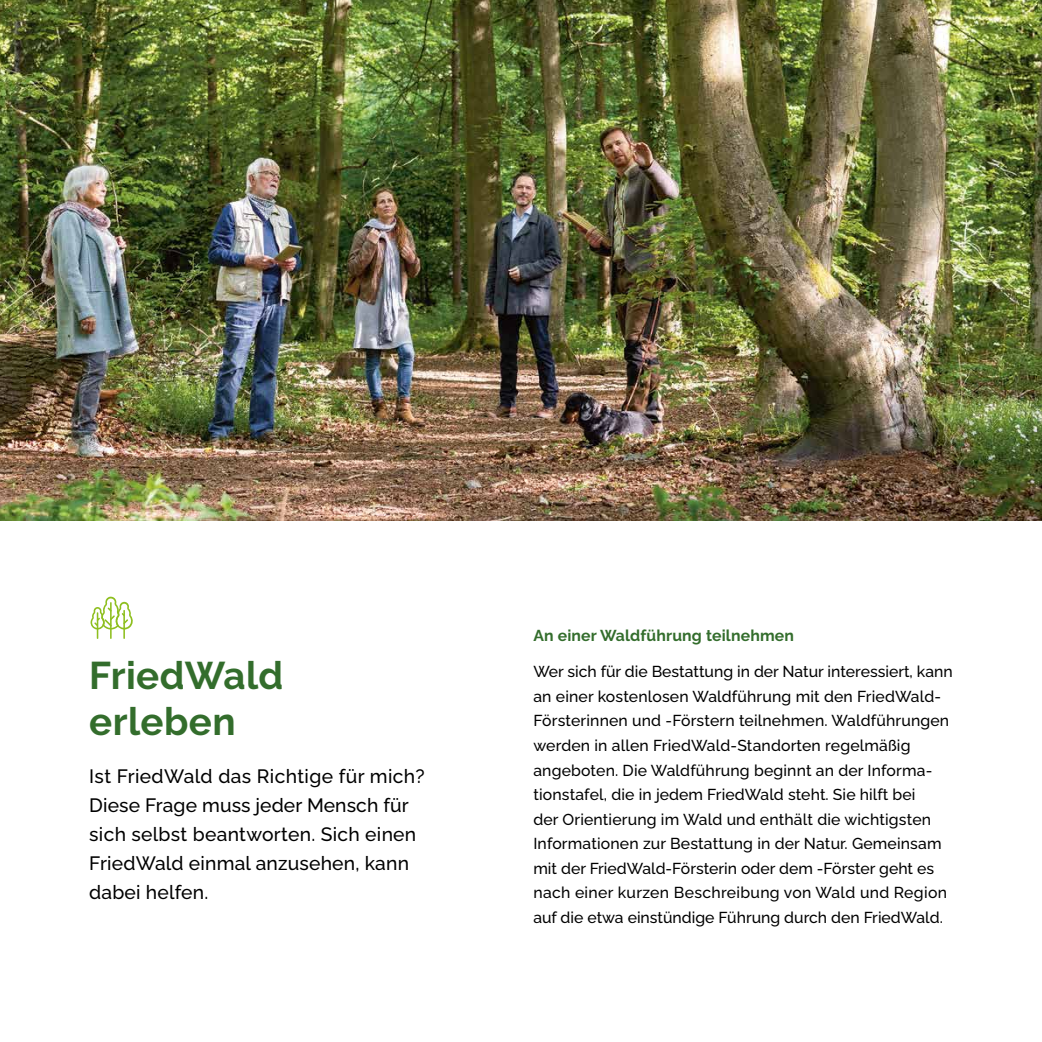
<style>
.page{position:relative;width:1042px;height:1042px;background:#fff}
.page>*{position:absolute;margin:0;border:0;box-sizing:border-box;transform-origin:0 0}
.t1{font:700 38.5px/45.5px "Raleway";letter-spacing:.01em;color:#336d2c}
.t2{font:500 19.25px/28.9px "Raleway";letter-spacing:.01em;color:#000}
.t3{font:500 15.75px/24.5px "Raleway";letter-spacing:.01em;color:#000}
.t4{font:700 15.75px "Raleway";letter-spacing:.01em;color:#336d2c}
</style>
<div class="page">
<svg style="left:90px;top:596px;width:43px;height:43px"></svg>
<img style="left:0;top:0;width:1042px;height:521px">
<h1 class="t1" style="left:89px;top:649px;width:196px">FriedWald erleben</h1>
<p class="t2" style="left:89px;top:760px;width:337px">Ist FriedWald das Richtige für mich?<br>Diese Frage muss jeder Mensch für sich selbst beantworten. Sich einen<br>FriedWald einmal anzusehen, kann dabei helfen.</p>
<p class="t4" style="left:533px;top:623px;width:262px">An einer Waldführung teilnehmen</p>
<p class="t3" style="left:533px;top:658px;width:421px">Wer sich für die Bestattung in der Natur interessiert, kann an einer kostenlosen Waldführung mit den FriedWald-Försterinnen und -Förstern teilnehmen. Waldführungen werden in allen FriedWald-Standorten regelmäßig angeboten. Die Waldführung beginnt an der Informa&shy;tionstafel, die in jedem FriedWald steht. Sie hilft bei<br>der Orientierung im Wald und enthält die wichtigsten Informationen zur Bestattung in der Natur. Gemeinsam mit der FriedWald-Försterin oder dem -Förster geht es nach einer kurzen Beschreibung von Wald und Region auf die etwa einstündige Führung durch den FriedWald.</p>
</div>
